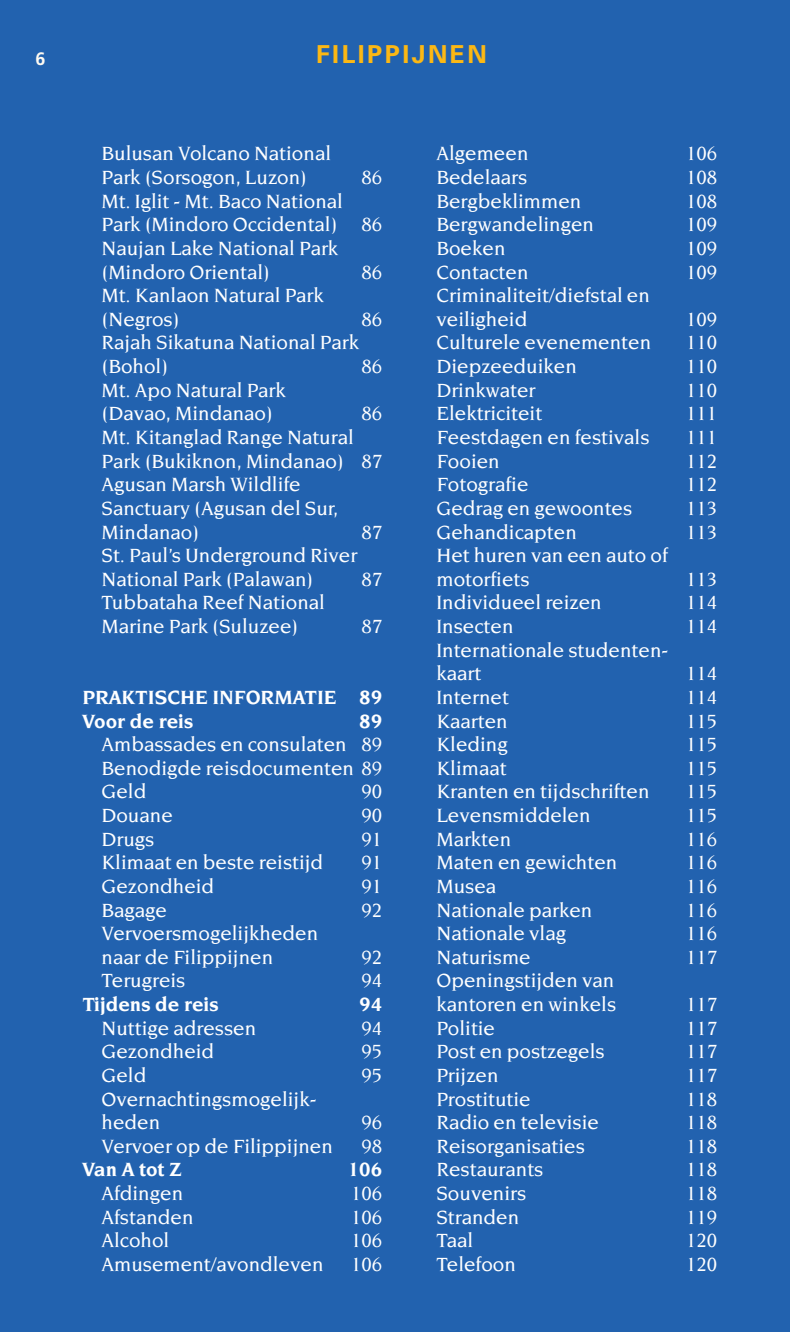
<style>
.page{position:relative;width:790px;height:1332px;background:#2262af}
.page>*{position:absolute;margin:0;border:0;box-sizing:border-box;transform-origin:0 0}
.t1{font:700 24.75px "Univers";letter-spacing:.1em;color:#fcb814}
.t2{font:500 20.7px/23.6px "Novarese";color:#fff}
.t3{font:700 20.7px/23.6px "Novarese";color:#fff}
.t4{font:700 18px "Frutiger";color:#fefaf2}
</style>
<div class="page">
<p class="t1" style="left:319px;top:38px;width:166px">LANDNAAM</p>
<p class="t4" style="left:35px;top:48px;width:12px">6</p>
<p class="t1" style="left:316px;top:38px;width:172px">FILIPPIJNEN</p>
<p class="t2" style="left:101px;top:142px;width:231px">Bulusan Volcano National<br>Park (Sorsogon, Luzon)</p>
<p class="t2" style="left:361px;top:165px;width:22px">86</p>
<p class="t2" style="left:101px;top:189px;width:282px">Mt. Iglit - Mt. Baco National<br>Park (Mindoro Occidental) 86<br>Naujan Lake National Park (Mindoro Oriental)</p>
<p class="t2" style="left:361px;top:260px;width:22px">86</p>
<p class="t2" style="left:101px;top:284px;width:224px">Mt. Kanlaon Natural Park (Negros)</p>
<p class="t2" style="left:361px;top:307px;width:22px">86</p>
<p class="t2" style="left:101px;top:331px;width:259px">Rajah Sikatuna National Park (Bohol)</p>
<p class="t2" style="left:361px;top:354px;width:22px">86</p>
<p class="t2" style="left:101px;top:378px;width:186px">Mt. Apo Natural Park (Davao, Mindanao)</p>
<p class="t2" style="left:361px;top:402px;width:22px">86</p>
<p class="t2" style="left:101px;top:425px;width:282px">Mt. Kitanglad Range Natural<br>Park (Bukiknon, Mindanao) 87<br>Agusan Marsh Wildlife<br>Sanctuary (Agusan del Sur,<br>Mindanao)</p>
<p class="t2" style="left:361px;top:520px;width:22px">87</p>
<p class="t2" style="left:101px;top:543px;width:257px">St. Paul’s Underground River<br>National Park (Palawan)</p>
<p class="t2" style="left:361px;top:567px;width:22px">87</p>
<p class="t2" style="left:101px;top:591px;width:225px">Tubbataha Reef National<br>Marine Park (Suluzee)</p>
<p class="t2" style="left:361px;top:614px;width:22px">87</p>
<p class="t3" style="left:82px;top:685px;width:301px">PRAKTISCHE INFORMATIE 89<br>Voor de reis</p>
<p class="t3" style="left:359px;top:709px;width:25px">89</p>
<p class="t2" style="left:101px;top:732px;width:282px;text-align:justify">Ambassades en consulaten 89<br>Benodigde reisdocumenten 89<br>Geld</p>
<p class="t2" style="left:361px;top:780px;width:22px">90</p>
<p class="t2" style="left:101px;top:803px;width:73px">Douane</p>
<p class="t2" style="left:361px;top:803px;width:22px">90</p>
<p class="t2" style="left:101px;top:827px;width:54px">Drugs</p>
<p class="t2" style="left:361px;top:827px;width:22px">91</p>
<p class="t2" style="left:101px;top:851px;width:223px">Klimaat en beste reistijd</p>
<p class="t2" style="left:361px;top:851px;width:22px">91</p>
<p class="t2" style="left:101px;top:874px;width:114px">Gezondheid</p>
<p class="t2" style="left:361px;top:874px;width:22px">91</p>
<p class="t2" style="left:101px;top:898px;width:67px">Bagage</p>
<p class="t2" style="left:361px;top:898px;width:22px">92</p>
<p class="t2" style="left:101px;top:921px;width:218px">Vervoersmogelijkheden naar de Filippijnen</p>
<p class="t2" style="left:361px;top:945px;width:22px">92</p>
<p class="t2" style="left:101px;top:969px;width:85px">Terugreis</p>
<p class="t2" style="left:361px;top:969px;width:22px">94</p>
<p class="t3" style="left:82px;top:992px;width:138px">Tijdens de reis</p>
<p class="t3" style="left:359px;top:992px;width:25px">94</p>
<p class="t2" style="left:101px;top:1016px;width:156px">Nuttige adressen</p>
<p class="t2" style="left:361px;top:1016px;width:22px">94</p>
<p class="t2" style="left:101px;top:1040px;width:114px">Gezondheid</p>
<p class="t2" style="left:361px;top:1040px;width:22px">95</p>
<p class="t2" style="left:101px;top:1063px;width:46px">Geld</p>
<p class="t2" style="left:361px;top:1063px;width:22px">95</p>
<p class="t2" style="left:101px;top:1087px;width:217px">Overnachtingsmogelijk&shy;heden</p>
<p class="t2" style="left:361px;top:1110px;width:22px">96</p>
<p class="t2" style="left:101px;top:1134px;width:233px">Vervoer op de Filippijnen</p>
<p class="t2" style="left:361px;top:1134px;width:22px">98</p>
<p class="t3" style="left:82px;top:1158px;width:101px">Van A tot Z</p>
<p class="t3" style="left:348px;top:1158px;width:36px">106</p>
<p class="t2" style="left:101px;top:1181px;width:83px">Afdingen</p>
<p class="t2" style="left:351px;top:1181px;width:33px">106</p>
<p class="t2" style="left:101px;top:1205px;width:94px">Afstanden</p>
<p class="t2" style="left:351px;top:1205px;width:33px">106</p>
<p class="t2" style="left:101px;top:1228px;width:69px">Alcohol</p>
<p class="t2" style="left:351px;top:1228px;width:33px">106</p>
<p class="t2" style="left:101px;top:1252px;width:223px">Amusement/avondleven</p>
<p class="t2" style="left:351px;top:1252px;width:33px">106</p>
<p class="t2" style="left:436px;top:142px;width:94px">Algemeen</p>
<p class="t2" style="left:686px;top:142px;width:33px">106</p>
<p class="t2" style="left:436px;top:165px;width:92px">Bedelaars</p>
<p class="t2" style="left:686px;top:165px;width:33px">108</p>
<p class="t2" style="left:436px;top:189px;width:146px">Bergbeklimmen</p>
<p class="t2" style="left:686px;top:189px;width:33px">108</p>
<p class="t2" style="left:436px;top:213px;width:159px">Bergwandelingen</p>
<p class="t2" style="left:686px;top:213px;width:33px">109</p>
<p class="t2" style="left:436px;top:236px;width:71px">Boeken</p>
<p class="t2" style="left:686px;top:236px;width:33px">109</p>
<p class="t2" style="left:436px;top:260px;width:94px">Contacten</p>
<p class="t2" style="left:686px;top:260px;width:33px">109</p>
<p class="t2" style="left:436px;top:283px;width:215px">Criminaliteit/diefstal en veiligheid</p>
<p class="t2" style="left:686px;top:307px;width:33px">109</p>
<p class="t2" style="left:436px;top:331px;width:216px">Culturele evenementen</p>
<p class="t2" style="left:686px;top:331px;width:33px">110</p>
<p class="t2" style="left:436px;top:354px;width:142px">Diepzeeduiken</p>
<p class="t2" style="left:686px;top:354px;width:33px">110</p>
<p class="t2" style="left:436px;top:378px;width:100px">Drinkwater</p>
<p class="t2" style="left:686px;top:378px;width:33px">110</p>
<p class="t2" style="left:436px;top:402px;width:107px">Elektriciteit</p>
<p class="t2" style="left:686px;top:402px;width:33px">111</p>
<p class="t2" style="left:436px;top:425px;width:215px">Feestdagen en festivals</p>
<p class="t2" style="left:686px;top:425px;width:33px">111</p>
<p class="t2" style="left:436px;top:449px;width:65px">Fooien</p>
<p class="t2" style="left:686px;top:449px;width:33px">112</p>
<p class="t2" style="left:436px;top:473px;width:94px">Fotografie</p>
<p class="t2" style="left:686px;top:473px;width:33px">112</p>
<p class="t2" style="left:436px;top:496px;width:197px">Gedrag en gewoontes</p>
<p class="t2" style="left:686px;top:496px;width:33px">113</p>
<p class="t2" style="left:436px;top:520px;width:142px">Gehandicapten</p>
<p class="t2" style="left:686px;top:520px;width:33px">113</p>
<p class="t2" style="left:436px;top:543px;width:233px">Het huren van een auto of motorfiets</p>
<p class="t2" style="left:686px;top:567px;width:33px">113</p>
<p class="t2" style="left:436px;top:591px;width:167px">Individueel reizen</p>
<p class="t2" style="left:686px;top:591px;width:33px">114</p>
<p class="t2" style="left:436px;top:614px;width:79px">Insecten</p>
<p class="t2" style="left:686px;top:614px;width:33px">114</p>
<p class="t2" style="left:436px;top:638px;width:233px">Internationale studenten&shy;kaart</p>
<p class="t2" style="left:686px;top:662px;width:33px">114</p>
<p class="t2" style="left:436px;top:685px;width:74px">Internet</p>
<p class="t2" style="left:686px;top:685px;width:33px">114</p>
<p class="t2" style="left:436px;top:709px;width:73px">Kaarten</p>
<p class="t2" style="left:686px;top:709px;width:33px">115</p>
<p class="t2" style="left:436px;top:732px;width:73px">Kleding</p>
<p class="t2" style="left:686px;top:732px;width:33px">115</p>
<p class="t2" style="left:436px;top:756px;width:72px">Klimaat</p>
<p class="t2" style="left:686px;top:756px;width:33px">115</p>
<p class="t2" style="left:436px;top:780px;width:215px">Kranten en tijdschriften</p>
<p class="t2" style="left:686px;top:780px;width:33px">115</p>
<p class="t2" style="left:436px;top:803px;width:156px">Levensmiddelen</p>
<p class="t2" style="left:686px;top:803px;width:33px">115</p>
<p class="t2" style="left:436px;top:827px;width:76px">Markten</p>
<p class="t2" style="left:686px;top:827px;width:33px">116</p>
<p class="t2" style="left:436px;top:851px;width:182px">Maten en gewichten</p>
<p class="t2" style="left:686px;top:851px;width:33px">116</p>
<p class="t2" style="left:436px;top:874px;width:61px">Musea</p>
<p class="t2" style="left:686px;top:874px;width:33px">116</p>
<p class="t2" style="left:436px;top:898px;width:157px">Nationale parken</p>
<p class="t2" style="left:686px;top:898px;width:33px">116</p>
<p class="t2" style="left:436px;top:921px;width:131px">Nationale vlag</p>
<p class="t2" style="left:686px;top:921px;width:33px">116</p>
<p class="t2" style="left:436px;top:945px;width:96px">Naturisme</p>
<p class="t2" style="left:686px;top:945px;width:33px">117</p>
<p class="t2" style="left:436px;top:969px;width:181px">Openingstijden van kantoren en winkels</p>
<p class="t2" style="left:686px;top:992px;width:33px">117</p>
<p class="t2" style="left:436px;top:1016px;width:60px">Politie</p>
<p class="t2" style="left:686px;top:1016px;width:33px">117</p>
<p class="t2" style="left:436px;top:1040px;width:170px">Post en postzegels</p>
<p class="t2" style="left:686px;top:1040px;width:33px">117</p>
<p class="t2" style="left:436px;top:1063px;width:64px">Prijzen</p>
<p class="t2" style="left:686px;top:1063px;width:33px">117</p>
<p class="t2" style="left:436px;top:1087px;width:96px">Prostitutie</p>
<p class="t2" style="left:686px;top:1087px;width:33px">118</p>
<p class="t2" style="left:436px;top:1110px;width:164px">Radio en televisie</p>
<p class="t2" style="left:686px;top:1110px;width:33px">118</p>
<p class="t2" style="left:436px;top:1134px;width:150px">Reisorganisaties</p>
<p class="t2" style="left:686px;top:1134px;width:33px">118</p>
<p class="t2" style="left:436px;top:1158px;width:108px">Restaurants</p>
<p class="t2" style="left:686px;top:1158px;width:33px">118</p>
<p class="t2" style="left:436px;top:1181px;width:91px">Souvenirs</p>
<p class="t2" style="left:686px;top:1181px;width:33px">118</p>
<p class="t2" style="left:436px;top:1205px;width:84px">Stranden</p>
<p class="t2" style="left:686px;top:1205px;width:33px">119</p>
<p class="t2" style="left:436px;top:1229px;width:38px">Taal</p>
<p class="t2" style="left:686px;top:1229px;width:33px">120</p>
<p class="t2" style="left:436px;top:1252px;width:81px">Telefoon</p>
<p class="t2" style="left:686px;top:1252px;width:33px">120</p>
</div>
